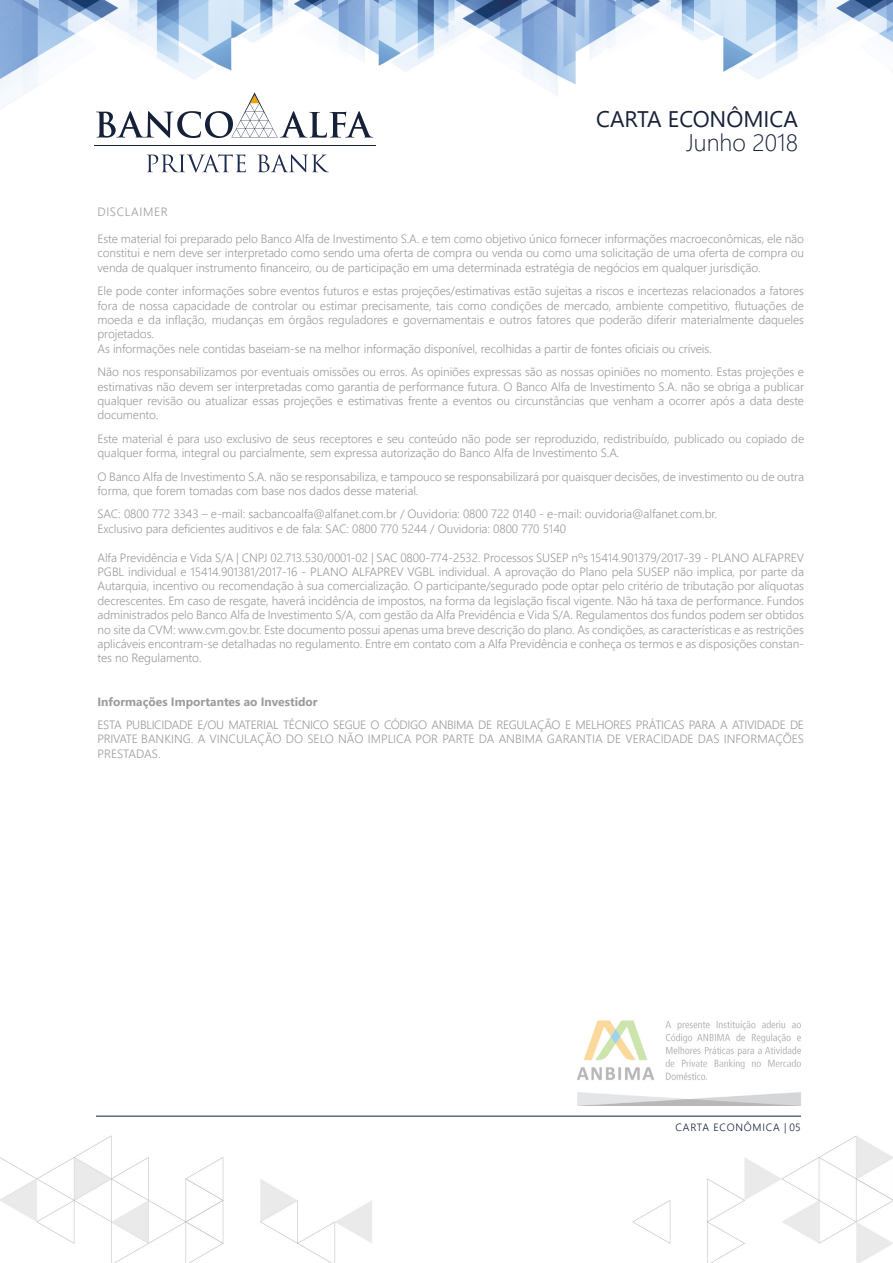
<style>
.page{position:relative;width:893px;height:1263px;background:#fff}
.page>*{position:absolute;margin:0;border:0;box-sizing:border-box;transform-origin:0 0}
.t1{font:300 24px "Segoe UI";color:#162038}
.t2{font:22.5px "Segoe UI";color:#162038}
.t3{font:300 12px/14.4px "Segoe UI";letter-spacing:-.01em;color:#9d9c9c;text-align:justify}
.t4{font:700 12px "Segoe UI";color:#9d9c9c}
.t5{font:300 12px "Segoe UI";letter-spacing:.05em;color:#9d9c9c}
.t6{font:300 10.5px "Segoe UI";letter-spacing:.075em;color:#162038}
</style>
<div class="page">
<img style="left:0;top:0;width:893px;height:1263px">
<hr style="left:96px;top:1116px;width:705px;height:1px;background:#162038">
<hr style="left:94px;top:146px;width:282px;height:1px;background:#162038">
<svg style="left:96px;top:92px;width:277px;height:46px"></svg>
<svg style="left:147px;top:154px;width:99px;height:19px"></svg>
<svg style="left:257px;top:154px;width:72px;height:18px"></svg>
<img style="left:578px;top:1017px;width:234px;height:88px">
<h2 class="t2" style="left:596px;top:98px;width:203px">CARTA ECONÔMICA</h2>
<h1 class="t1" style="left:686px;top:120px;width:113px">Junho 2018</h1>
<p class="t5" style="left:98px;top:201px;width:72px">DISCLAIMER</p>
<p class="t3" style="left:98px;top:230px;width:708px">Este material foi preparado pelo Banco Alfa de Investimento S.A. e tem como objetivo único fornecer informações macroeconômicas, ele não constitui e nem deve ser interpretado como sendo uma oferta de compra ou venda ou como uma solicitação de uma oferta de compra ou venda de qualquer instrumento financeiro, ou de participação em uma determinada estratégia de negócios em qualquer jurisdição.</p>
<p class="t3" style="left:98px;top:282px;width:708px;text-align:left">Ele pode conter informações sobre eventos futuros e estas projeções/estimativas estão sujeitas a riscos e incertezas relacionados a fatores fora de nossa capacidade de controlar ou estimar precisamente, tais como condições de mercado, ambiente competitivo, flutuações de moeda e da inflação, mudanças em órgãos reguladores e governamentais e outros fatores que poderão diferir materialmente daqueles projetados.<br>As informações nele contidas baseiam-se na melhor informação disponível, recolhidas a partir de fontes oficiais ou críveis.</p>
<p class="t3" style="left:98px;top:363px;width:708px">Não nos responsabilizamos por eventuais omissões ou erros. As opiniões expressas são as nossas opiniões no momento. Estas projeções e estimativas não devem ser interpretadas como garantia de performance futura. O Banco Alfa de Investimento S.A. não se obriga a publicar qualquer revisão ou atualizar essas projeções e estimativas frente a eventos ou circunstâncias que venham a ocorrer após a data deste documento.</p>
<p class="t3" style="left:98px;top:430px;width:708px">Este material é para uso exclusivo de seus receptores e seu conteúdo não pode ser reproduzido, redistribuído, publicado ou copiado de qualquer forma, integral ou parcialmente, sem expressa autorização do Banco Alfa de Investimento S.A.</p>
<p class="t3" style="left:98px;top:468px;width:708px">O Banco Alfa de Investimento S.A. não se responsabiliza, e tampouco se responsabilizará por quaisquer decisões, de investimento ou de outra forma, que forem tomadas com base nos dados desse material.</p>
<p class="t3" style="left:98px;top:506px;width:621px">SAC: 0800 772 3343 – e-mail: sacbancoalfa@alfanet.com.br / Ouvidoria: 0800 722 0140 - e-mail: ouvidoria@alfanet.com.br.<br>Exclusivo para deficientes auditivos e de fala: SAC: 0800 770 5244 / Ouvidoria: 0800 770 5140</p>
<p class="t3" style="left:98px;top:549px;width:708px">Alfa Previdência e Vida S/A | CNPJ 02.713.530/0001-02 | SAC 0800-774-2532. Processos SUSEP nºs 15414.901379/2017-39 - PLANO ALFAPREV PGBL individual e 15414.901381/2017-16 - PLANO ALFAPREV VGBL individual. A aprovação do Plano pela SUSEP não implica, por parte da Autarquia, incentivo ou recomendação à sua comercialização. O participante/segurado pode optar pelo critério de tributação por alíquotas decrescentes. Em caso de resgate, haverá incidência de impostos, na forma da legislação fiscal vigente. Não há taxa de performance. Fundos administrados pelo Banco Alfa de Investimento S/A, com gestão da Alfa Previdência e Vida S/A. Regulamentos dos fundos podem ser obtidos no site da CVM: www.cvm.gov.br. Este documento possui apenas uma breve descrição do plano. As condições, as características e as restrições aplicáveis encontram-se detalhadas no regulamento. Entre em contato com a Alfa Previdência e conheça os termos e as disposições constan&shy;tes no Regulamento.</p>
<p class="t4" style="left:98px;top:690px;width:222px">Informações Importantes ao Investidor</p>
<p class="t3" style="left:98px;top:716px;width:708px">ESTA PUBLICIDADE E/OU MATERIAL TÉCNICO SEGUE O CÓDIGO ANBIMA DE REGULAÇÃO E MELHORES PRÁTICAS PARA A ATIVIDADE DE PRIVATE BANKING. A VINCULAÇÃO DO SELO NÃO IMPLICA POR PARTE DA ANBIMA GARANTIA DE VERACIDADE DAS INFORMAÇÕES PRESTADAS.</p>
<p class="t6" style="left:676px;top:1117px;width:127px">CARTA ECONÔMICA | 05</p>
</div>
